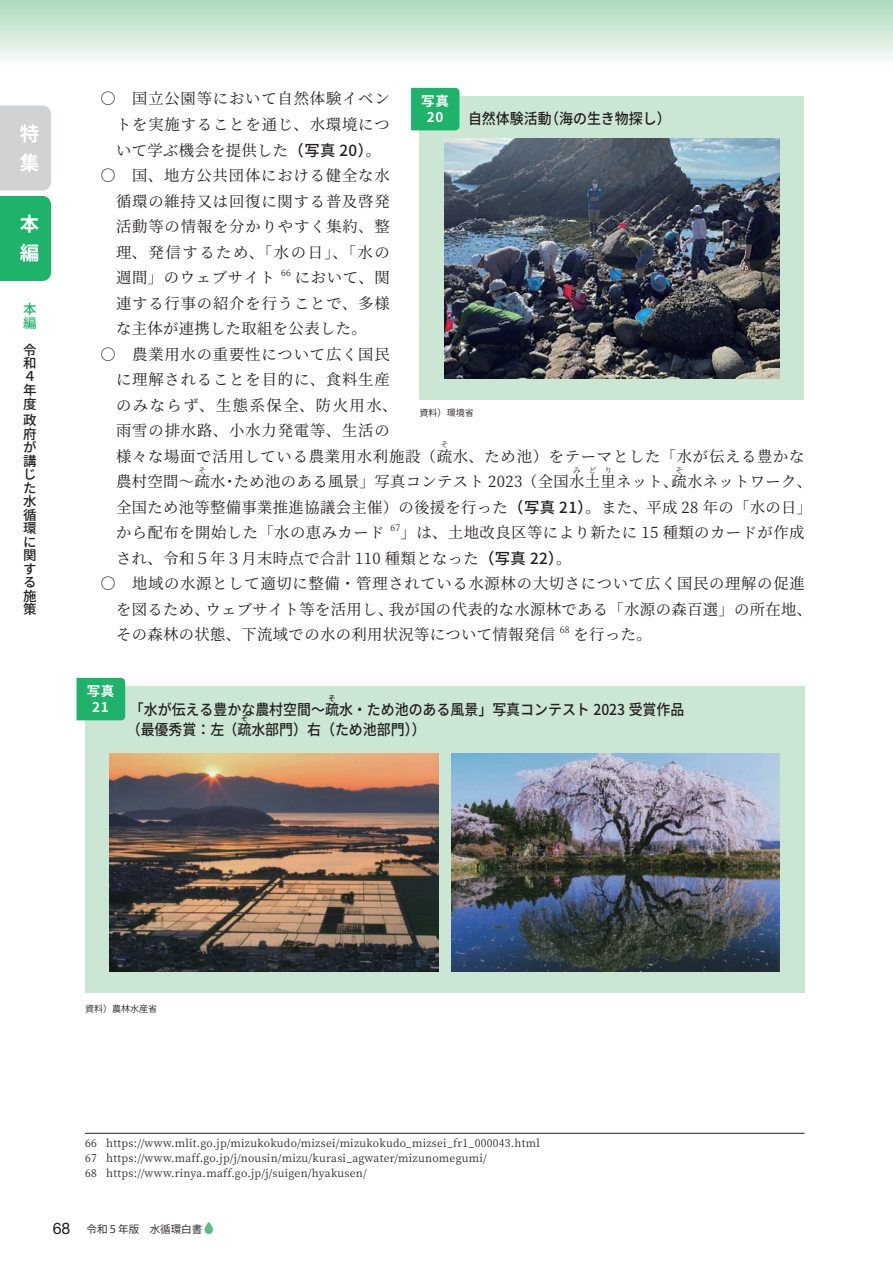
<style>
.page{position:relative;width:893px;height:1263px;background:#fff}
.page>*{position:absolute;margin:0;border:0;box-sizing:border-box;transform-origin:0 0}
.t1{font:700 19.5px/29.2px "Source Han Sans";color:#fff}
.t2{font:15.3px "Source Han Serif";letter-spacing:.045em;color:#231f20}
.t3{font:15.3px/25.5px "Source Han Serif";letter-spacing:.025em;color:#231f20}
.t4{font:15.3px "Source Han Serif";letter-spacing:.105em;color:#231f20}
.t5{font:15.3px "Source Han Serif";letter-spacing:.1em;color:#231f20}
.t6{font:500 15px "Source Han Sans";color:#231f20;scale:.93 1}
.t7{font:500 13.5px/13.5px "Source Han Sans";color:#231f20}
.t8{font:700 13.5px/15.9px "Source Han Sans";letter-spacing:.05em;color:#fff;text-align:center}
.t9{font:500 13.5px/13.5px "Source Han Sans";color:#1eb26a}
.t10{font:10.65px/14.9px "Source Han Serif";letter-spacing:.025em;color:#231f20}
.t11{font:10.5px "Koz Go Pr 6 N";color:#231f20}
.t12{font:9px "Source Han Sans";color:#231f20}
.t13{font:8.85px "Source Han Serif";color:#231f20}
.t14{font:7.65px "Source Han Serif";color:#231f20}
.t15{font:500 7.5px "Source Han Sans";color:#231f20}
.s1{font-family:"Source Han Sans";font-weight:500}
.s2{font-family:"Helvetica Neue";font-size:15.9px}
</style>
<div class="page">
<div style="left:0;top:0;width:893px;height:66px;background:linear-gradient(to bottom,#abd8b9,#fafdfa)"></div>
<div style="left:85px;top:686px;width:719px;height:307px;background:#cbe6d3"></div>
<img style="left:452px;top:753px;width:328px;height:219px">
<img style="left:110px;top:753px;width:328px;height:218px">
<div style="left:77px;top:678px;width:48px;height:42px;background:#1eb26a"></div>
<hr style="left:85px;top:1133px;width:719px;height:1px;background:#231f20">
<div style="left:420px;top:96px;width:384px;height:304px;background:#cbe6d3"></div>
<img style="left:444px;top:139px;width:336px;height:240px">
<div style="left:411px;top:88px;width:48px;height:42px;background:#1eb26a"></div>
<div style="left:0;top:196px;width:51px;height:85px;background:#1eb26a"></div>
<div style="left:0;top:105px;width:51px;height:85px;background:#d1d2d4"></div>
<svg style="left:205px;top:1222px;width:8px;height:12px"></svg>
<p class="t1" style="left:20px;top:119px;width:20px">特集</p>
<p class="t1" style="left:20px;top:210px;width:21px">本編</p>
<p class="t9" style="left:23px;top:303px;width:15px">本編</p>
<p class="t7" style="left:23px;top:343px;width:15px">令和<br>４年度</p>
<p class="t7" style="left:23px;top:414px;width:15px;text-align:justify">政府が講じた水循環に関する施策</p>
<p class="t2" style="left:100px;top:90px;width:291px">○　国立公園等において自然体験イベン</p>
<p class="t2" style="left:116px;top:116px;width:275px">トを実施することを通じ、水環境につ</p>
<p class="t3" style="left:116px;top:137px;width:267px">いて学ぶ機会を提供した<span class="s1">（写真 20）</span>。</p>
<p class="t2" style="left:100px;top:167px;width:291px">○　国、地方公共団体における健全な水</p>
<p class="t2" style="left:116px;top:192px;width:275px">循環の維持又は回復に関する普及啓発</p>
<p class="t2" style="left:116px;top:218px;width:275px">活動等の情報を分かりやすく集約、整</p>
<p class="t4" style="left:116px;top:243px;width:275px">理、発信するため、「水の日」、「水の</p>
<p class="t2" style="left:116px;top:269px;width:160px">週間」のウェブサイト</p>
<p class="t13" style="left:281px;top:267px;width:11px">66</p>
<p class="t2" style="left:295px;top:269px;width:96px">において、関</p>
<p class="t2" style="left:116px;top:294px;width:275px">連する行事の紹介を行うことで、多様</p>
<p class="t3" style="left:116px;top:316px;width:252px">な主体が連携した取組を公表した。</p>
<p class="t2" style="left:100px;top:345px;width:291px">○　農業用水の重要性について広く国民</p>
<p class="t2" style="left:116px;top:371px;width:275px">に理解されることを目的に、食料生産</p>
<p class="t5" style="left:116px;top:396px;width:283px">のみならず、生態系保全、防火用水、</p>
<p class="t2" style="left:116px;top:422px;width:275px">雨雪の排水路、小水力発電等、生活の</p>
<p class="t2" style="left:116px;top:447px;width:690px">様々な場面で活用している農業用水利施設（疏水、ため池）をテーマとした「水が伝える豊かな</p>
<p class="t8" style="left:421px;top:94px;width:29px">写真<br>20</p>
<p class="t6" style="left:468px;top:110px;width:219px">自然体験活動（海の生き物探し）</p>
<p class="t12" style="left:420px;top:408px;width:56px">資料）環境省</p>
<p class="t14" style="left:441px;top:440px;width:9px">そ</p>
<p class="t3" style="left:116px;top:469px;width:698px">農村空間～疏水・ため池のある風景」写真コンテスト 2023（全国水土里ネット、疏水ネットワーク、</p>
<p class="t14" style="left:199px;top:466px;width:9px">そ</p>
<p class="t14" style="left:573px;top:466px;width:9px">み</p>
<p class="t14" style="left:589px;top:466px;width:9px">ど</p>
<p class="t14" style="left:605px;top:466px;width:9px">り</p>
<p class="t14" style="left:675px;top:466px;width:9px">そ</p>
<p class="t3" style="left:116px;top:495px;width:698px">全国ため池等整備事業推進協議会主催）の後援を行った<span class="s1">（写真 21）</span>。また、平成 28 年の「水の日」から配布を開始した「水の恵みカード</p>
<p class="t13" style="left:390px;top:522px;width:11px">67</p>
<p class="t2" style="left:400px;top:524px;width:406px">」は、土地改良区等により新たに 15 種類のカードが作成</p>
<p class="t3" style="left:116px;top:546px;width:457px">され、令和５年３月末時点で合計 110 種類となった<span class="s1">（写真 22）</span>。</p>
<p class="t2" style="left:100px;top:575px;width:706px">○　地域の水源として適切に整備・管理されている水源林の大切さについて広く国民の理解の促進</p>
<p class="t3" style="left:116px;top:597px;width:698px">を図るため、ウェブサイト等を活用し、我が国の代表的な水源林である「水源の森百選」の所在地、</p>
<p class="t3" style="left:116px;top:622px;width:440px">その森林の状態、下流域での水の利用状況等について情報発信</p>
<p class="t13" style="left:560px;top:624px;width:11px">68</p>
<p class="t2" style="left:574px;top:626px;width:80px">を行った。</p>
<p class="t8" style="left:87px;top:684px;width:29px">写真<br>21</p>
<p class="t15" style="left:328px;top:694px;width:9px">そ</p>
<p class="t6" style="left:127px;top:721px;width:323px">（最優秀賞：左（疏水部門）右（ため池部門））</p>
<p class="t6" style="left:130px;top:701px;width:598px">「水が伝える豊かな農村空間～疏水・ため池のある風景」写真コンテスト 2023 受賞作品</p>
<p class="t15" style="left:241px;top:714px;width:9px">そ</p>
<p class="t12" style="left:85px;top:1004px;width:74px">資料）農林水産省</p>
<p class="t10" style="left:85px;top:1136px;width:456px">66 https://www.mlit.go.jp/mizukokudo/mizsei/mizukokudo_mizsei_fr1_000043.html<br>67 https://www.maff.go.jp/j/nousin/mizu/kurasi_agwater/mizunomegumi/<br>68 https://www.rinya.maff.go.jp/j/suigen/hyakusen/</p>
<p class="t11" style="left:53px;top:1223px;width:151px"><span class="s2">68</span> 令和５年版　水循環白書</p>
</div>
